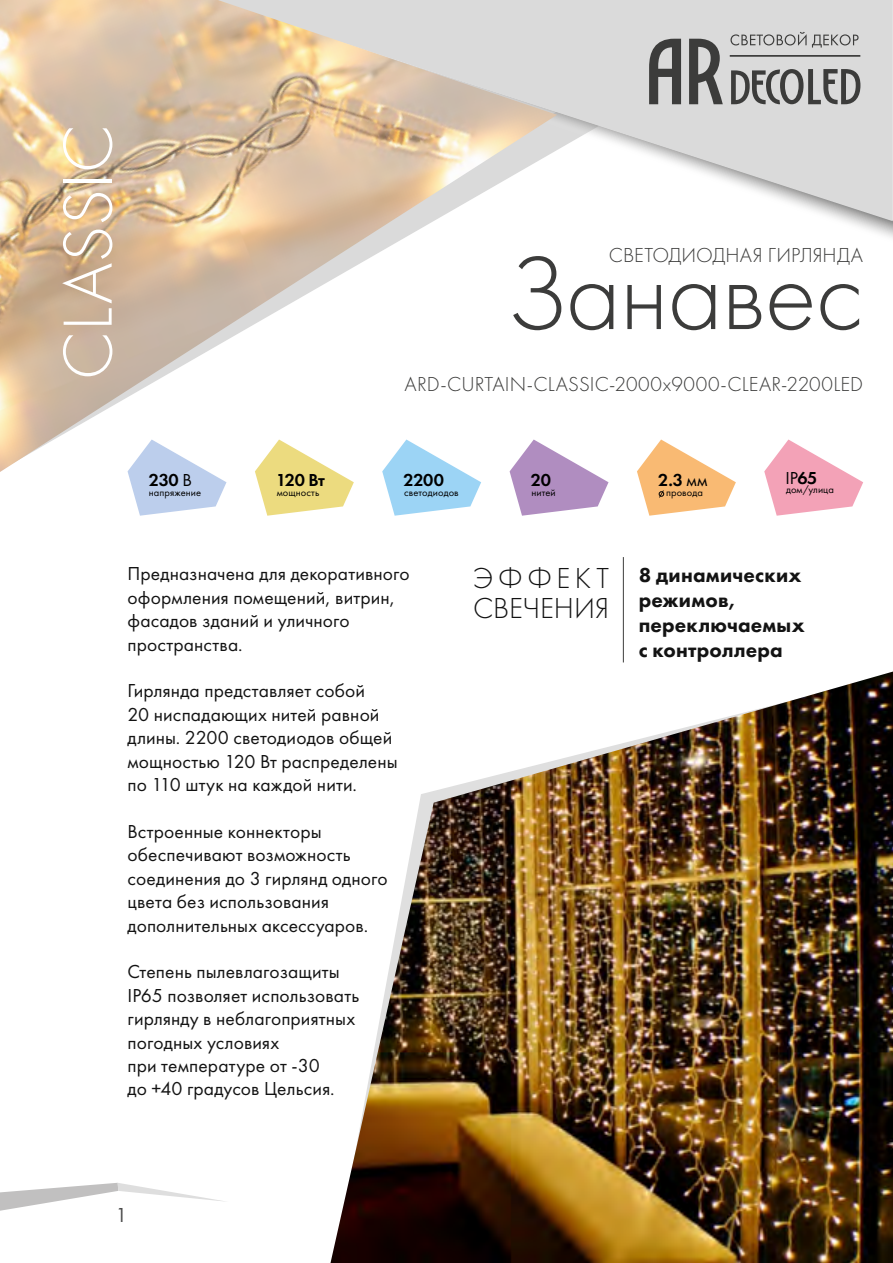
<style>
.page{position:relative;width:893px;height:1263px;background:#fff}
.page>*{position:absolute;margin:0;border:0;box-sizing:border-box;transform-origin:0 0}
.t1{font:300 108px "Futura PT";letter-spacing:-.015em;color:#3c3c3b}
.t2{font:300 72px "Futura PT";color:#fff}
.t3{font:300 30px/29.5px "Futura PT";color:#131313}
.t4{font:300 21px "Futura PT";letter-spacing:.005em;color:#3c3c3b}
.t5{font:800 21px/25.2px "Futura PT";letter-spacing:.01em;color:#131313}
.t6{font:21px "Futura PT";color:#4b4b4b}
.t7{font:19.5px/23.4px "Futura PT";letter-spacing:.005em;color:#131313}
.t8{font:600 18px "Futura PT";letter-spacing:-.02em;color:#000}
.t9{font:18px "Futura PT";color:#000}
.t10{font:10.5px "Futura PT";letter-spacing:.01em;color:#000}
.s1{font-weight:400}
.s2{font-weight:600}
</style>
<div class="page">
<svg style="left:557px;top:0;width:336px;height:221px;fill:#dadada"></svg>
<svg style="left:0;top:1183px;width:225px;height:28px"></svg>
<svg style="left:649px;top:32px;width:211px;height:72px;background:#a3a3a2"></svg>
<img style="left:0;top:0;width:557px;height:472px">
<img style="left:330px;top:671px;width:563px;height:592px">
<svg style="left:128px;top:439px;width:98px;height:77px"></svg>
<svg style="left:255px;top:439px;width:99px;height:77px"></svg>
<svg style="left:382px;top:439px;width:99px;height:77px"></svg>
<svg style="left:764px;top:439px;width:99px;height:77px"></svg>
<svg style="left:510px;top:439px;width:98px;height:77px"></svg>
<svg style="left:637px;top:439px;width:99px;height:77px"></svg>
<hr style="left:623px;top:557px;width:1px;height:105px;background:#3c3c3b">
<h2 class="t2" style="left:47px;top:380px;width:257px;rotate:-90deg">CLASSIC</h2>
<p class="t4" style="left:609px;top:243px;width:256px">СВЕТОДИОДНАЯ ГИРЛЯНДА</p>
<h1 class="t1" style="left:507px;top:232px;width:357px">Занавес</h1>
<p class="t4" style="left:405px;top:372px;width:460px">ARD-CURTAIN-CLASSIC-2000x9000-CLEAR-2200LED</p>
<p class="t8" style="left:149px;top:468px;width:44px">230 <span class="s1">В</span></p>
<p class="t10" style="left:149px;top:486px;width:54px">напряжение</p>
<p class="t8" style="left:276px;top:468px;width:50px">120 Вт</p>
<p class="t10" style="left:277px;top:486px;width:44px">мощность</p>
<p class="t8" style="left:403px;top:468px;width:42px">2200</p>
<p class="t10" style="left:404px;top:486px;width:56px">светодиодов</p>
<p class="t8" style="left:531px;top:468px;width:22px">20</p>
<p class="t10" style="left:531px;top:486px;width:26px">нитей</p>
<p class="t8" style="left:658px;top:468px;width:51px">2.3 <span class="s1">мм</span></p>
<p class="t10" style="left:666px;top:486px;width:38px">провода</p>
<p class="t9" style="left:785px;top:467px;width:33px">IP<span class="s2">65</span></p>
<p class="t10" style="left:786px;top:483px;width:49px">дом/улица</p>
<p class="t7" style="left:128px;top:562px;width:284px">Предназначена для декоративного оформления помещений, витрин, фасадов зданий и уличного пространства.</p>
<p class="t7" style="left:128px;top:679px;width:272px">Гирлянда представляет собой<br>20 ниспадающих нитей равной длины. 2200 светодиодов общей мощностью 120 Вт распределены по 110 штук на каждой нити.</p>
<p class="t7" style="left:128px;top:819px;width:262px">Встроенные коннекторы обеспечивают возможность соединения до 3 гирлянд одного цвета без использования дополнительных аксессуаров.</p>
<p class="t7" style="left:128px;top:960px;width:233px">Степень пылевлагозащиты<br>IP65 позволяет использовать гирлянду в неблагоприятных погодных условиях<br>при температуре от -30<br>до +40 градусов Цельсия.</p>
<h3 class="t3" style="left:473px;top:564px;width:138px">ЭФФЕКТ<br>СВЕЧЕНИЯ</h3>
<p class="t5" style="left:639px;top:562px;width:168px">8 динамических режимов, переключаемых с контроллера</p>
<p class="t6" style="left:116px;top:1202px;width:13px">1</p>
</div>
